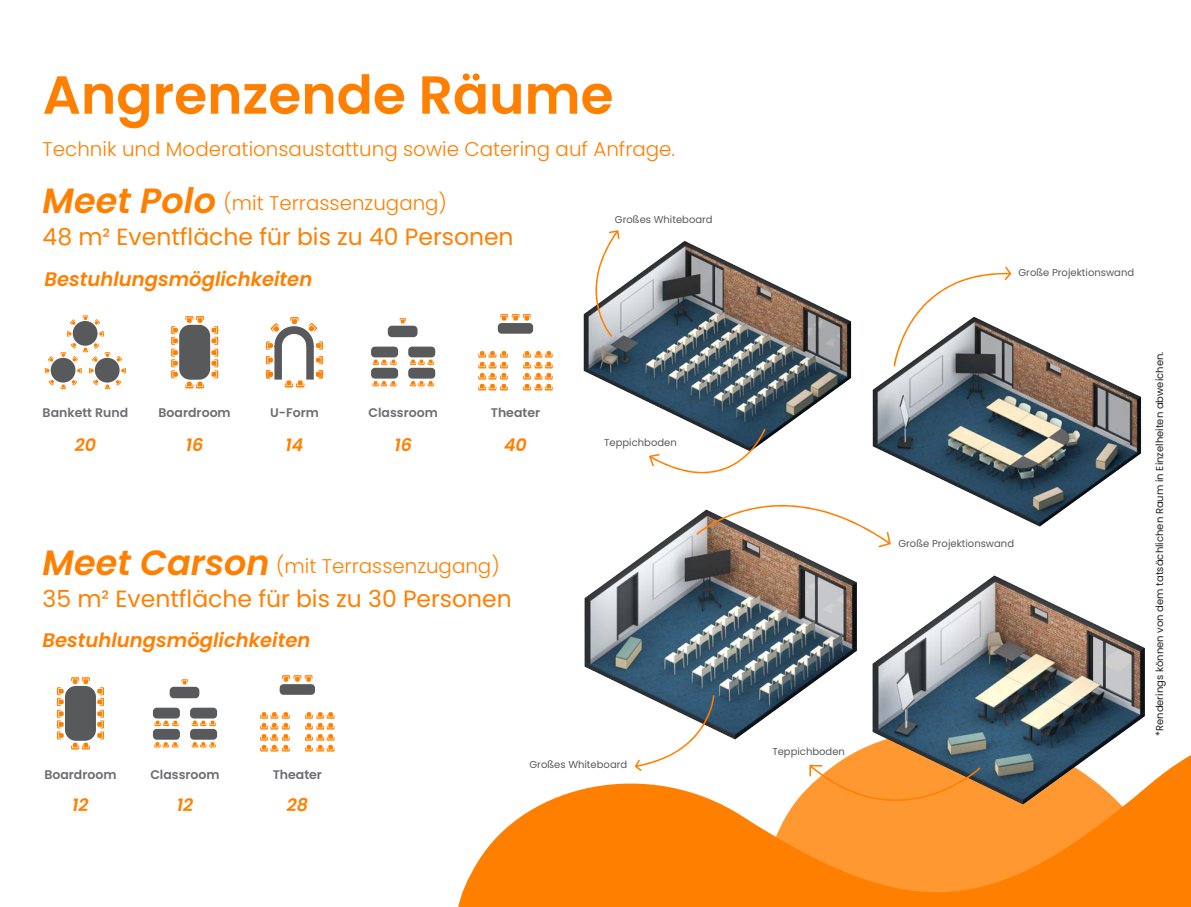
<style>
.page{position:relative;width:1191px;height:907px;background:#fff}
.page>*{position:absolute;margin:0;border:0;box-sizing:border-box;transform-origin:0 0}
.t1{font:600 53.5px "Poppins";color:#ff7f00}
.t2{font:italic 600 35px "Poppins";color:#ff7f00}
.t3{font:23.5px "Poppins";color:#ff7f00}
.t4{font:300 19.88px "Poppins";color:#ff7f00}
.t5{font:italic 600 19.62px "Poppins";color:#ff7f00}
.t6{font:italic 600 17.5px "Poppins";color:#ff8000}
.t7{font:600 12.5px "Poppins";color:#6d6e71}
.t8{font:10px "Poppins";color:#58595b}
.t9{font:10px "Poppins";color:#231f20}
</style>
<div class="page">
<svg style="left:458px;top:783px;width:297px;height:123px;fill:#ff8000"></svg>
<svg style="left:755px;top:755px;width:435px;height:151px;background:#ff9327"></svg>
<img style="left:864px;top:575px;width:289px;height:254px">
<img style="left:583px;top:235px;width:269px;height:206px">
<svg style="left:649px;top:428px;width:116px;height:46px"></svg>
<svg style="left:809px;top:764px;width:171px;height:37px;background:#f29538"></svg>
<svg style="left:972px;top:266px;width:39px;height:11px"></svg>
<svg style="left:48px;top:356px;width:5px;height:6px"></svg>
<svg style="left:72px;top:380px;width:5px;height:5px"></svg>
<svg style="left:49px;top:379px;width:5px;height:6px"></svg>
<svg style="left:45px;top:368px;width:4px;height:5px"></svg>
<svg style="left:77px;top:368px;width:5px;height:5px"></svg>
<svg style="left:61px;top:384px;width:5px;height:5px"></svg>
<div style="left:51px;top:358px;width:24px;height:24px;background:#58595b;border-radius:50%"></div>
<svg style="left:116px;top:380px;width:5px;height:5px"></svg>
<svg style="left:93px;top:379px;width:5px;height:6px"></svg>
<svg style="left:116px;top:356px;width:6px;height:5px"></svg>
<svg style="left:89px;top:368px;width:5px;height:5px"></svg>
<svg style="left:121px;top:368px;width:5px;height:5px"></svg>
<svg style="left:105px;top:384px;width:5px;height:5px"></svg>
<svg style="left:105px;top:352px;width:5px;height:5px"></svg>
<div style="left:95px;top:358px;width:25px;height:24px;background:#58595b;border-radius:50%"></div>
<svg style="left:70px;top:319px;width:6px;height:6px"></svg>
<svg style="left:94px;top:319px;width:6px;height:6px"></svg>
<svg style="left:67px;top:331px;width:4px;height:5px"></svg>
<svg style="left:99px;top:331px;width:5px;height:5px"></svg>
<svg style="left:61px;top:343px;width:38px;height:19px"></svg>
<svg style="left:83px;top:315px;width:5px;height:5px"></svg>
<div style="left:73px;top:321px;width:24px;height:24px;background:#58595b;border-radius:50%"></div>
<svg style="left:500px;top:314px;width:30px;height:6px"></svg>
<svg style="left:478px;top:351px;width:29px;height:39px"></svg>
<svg style="left:523px;top:351px;width:29px;height:39px"></svg>
<div style="left:497px;top:323px;width:36px;height:10px;background:#58595b;border-radius:4px"></div>
<div style="left:179px;top:325px;width:31px;height:54px;background:#58595b;border-radius:11px"></div>
<svg style="left:171px;top:326px;width:7px;height:52px"></svg>
<svg style="left:211px;top:326px;width:7px;height:52px"></svg>
<svg style="left:185px;top:316px;width:19px;height:7px"></svg>
<svg style="left:185px;top:381px;width:19px;height:7px"></svg>
<svg style="left:318px;top:341px;width:5px;height:8px"></svg>
<div style="left:318px;top:356px;width:5px;height:8px;background:#ffbd7d"></div>
<div style="left:318px;top:370px;width:5px;height:8px;background:#ff9d3d"></div>
<svg style="left:266px;top:317px;width:55px;height:70px"></svg>
<div style="left:388px;top:325px;width:29px;height:12px;background:#58595b;border-radius:4px"></div>
<svg style="left:399px;top:318px;width:7px;height:5px"></svg>
<svg style="left:372px;top:359px;width:24px;height:6px"></svg>
<div style="left:371px;top:346px;width:27px;height:11px;background:#58595b;border-radius:4px"></div>
<svg style="left:372px;top:381px;width:24px;height:5px"></svg>
<div style="left:371px;top:368px;width:27px;height:10px;background:#58595b;border-radius:4px"></div>
<svg style="left:410px;top:359px;width:24px;height:6px"></svg>
<div style="left:408px;top:346px;width:27px;height:11px;background:#58595b;border-radius:4px"></div>
<svg style="left:410px;top:381px;width:24px;height:5px"></svg>
<div style="left:408px;top:368px;width:27px;height:10px;background:#58595b;border-radius:4px"></div>
<svg style="left:282px;top:675px;width:30px;height:6px"></svg>
<svg style="left:260px;top:712px;width:29px;height:39px"></svg>
<svg style="left:305px;top:712px;width:29px;height:39px"></svg>
<div style="left:279px;top:684px;width:36px;height:10px;background:#58595b;border-radius:4px"></div>
<div style="left:65px;top:685px;width:31px;height:55px;background:#58595b;border-radius:11px"></div>
<svg style="left:57px;top:687px;width:7px;height:52px"></svg>
<svg style="left:97px;top:687px;width:7px;height:52px"></svg>
<svg style="left:71px;top:677px;width:19px;height:6px"></svg>
<svg style="left:71px;top:742px;width:19px;height:7px"></svg>
<div style="left:170px;top:686px;width:29px;height:12px;background:#58595b;border-radius:4px"></div>
<svg style="left:181px;top:679px;width:7px;height:5px"></svg>
<svg style="left:154px;top:720px;width:24px;height:5px"></svg>
<div style="left:153px;top:707px;width:27px;height:11px;background:#58595b;border-radius:4px"></div>
<svg style="left:154px;top:742px;width:24px;height:5px"></svg>
<div style="left:153px;top:728px;width:27px;height:11px;background:#58595b;border-radius:4px"></div>
<svg style="left:192px;top:720px;width:24px;height:5px"></svg>
<div style="left:190px;top:707px;width:27px;height:11px;background:#58595b;border-radius:4px"></div>
<svg style="left:192px;top:742px;width:24px;height:5px"></svg>
<div style="left:190px;top:728px;width:27px;height:11px;background:#58595b;border-radius:4px"></div>
<img style="left:872px;top:277px;width:270px;height:271px">
<img style="left:584px;top:518px;width:281px;height:246px">
<svg style="left:695px;top:504px;width:195px;height:43px"></svg>
<svg style="left:634px;top:694px;width:80px;height:77px"></svg>
<svg style="left:594px;top:230px;width:25px;height:107px"></svg>
<h1 class="t1" style="left:43px;top:57px;width:572px">Angrenzende Räume</h1>
<h3 class="t4" style="left:43px;top:135px;width:634px">Technik und Moderationsaustattung sowie Catering auf Anfrage.</h3>
<h3 class="t4" style="left:223px;top:189px;width:225px">(mit Terrassenzugang)</h3>
<h2 class="t2" style="left:43px;top:176px;width:175px">Meet Polo</h2>
<h3 class="t3" style="left:43px;top:220px;width:472px">48 m² Eventfläche für bis zu 40 Personen</h3>
<p class="t8" style="left:614px;top:212px;width:99px">Großes Whiteboard</p>
<h3 class="t5" style="left:45px;top:265px;width:269px">Bestuhlungsmöglichkeiten</h3>
<p class="t7" style="left:43px;top:404px;width:87px">Bankett Rund</p>
<p class="t7" style="left:158px;top:404px;width:74px">Boardroom</p>
<p class="t7" style="left:270px;top:404px;width:50px">U-Form</p>
<p class="t7" style="left:368px;top:404px;width:71px">Classroom</p>
<p class="t7" style="left:490px;top:404px;width:51px">Theater</p>
<h3 class="t6" style="left:75px;top:432px;width:23px">20</h3>
<h3 class="t6" style="left:186px;top:432px;width:19px">16</h3>
<h3 class="t6" style="left:285px;top:432px;width:19px">14</h3>
<h3 class="t6" style="left:394px;top:432px;width:19px">16</h3>
<h3 class="t6" style="left:504px;top:432px;width:24px">40</h3>
<h2 class="t2" style="left:43px;top:537px;width:228px">Meet Carson</h2>
<h3 class="t3" style="left:43px;top:582px;width:470px">35 m² Eventfläche für bis zu 30 Personen</h3>
<h3 class="t4" style="left:276px;top:552px;width:225px">(mit Terrassenzugang)</h3>
<h3 class="t5" style="left:43px;top:626px;width:269px">Bestuhlungsmöglichkeiten</h3>
<p class="t8" style="left:604px;top:435px;width:74px">Teppichboden</p>
<p class="t7" style="left:44px;top:765px;width:74px">Boardroom</p>
<p class="t7" style="left:150px;top:765px;width:71px">Classroom</p>
<p class="t7" style="left:272px;top:765px;width:51px">Theater</p>
<h3 class="t6" style="left:72px;top:792px;width:18px">12</h3>
<h3 class="t6" style="left:177px;top:792px;width:18px">12</h3>
<h3 class="t6" style="left:286px;top:792px;width:23px">28</h3>
<p class="t8" style="left:529px;top:757px;width:99px">Großes Whiteboard</p>
<p class="t8" style="left:772px;top:743px;width:74px">Teppichboden</p>
<p class="t8" style="left:1018px;top:265px;width:117px">Große Projektionswand</p>
<p class="t8" style="left:898px;top:536px;width:117px">Große Projektionswand</p>
<p class="t9" style="left:1152px;top:735px;width:385px;rotate:-90deg">*Renderings können von dem tatsächlichen Raum in Einzelheiten abweichen.</p>
</div>
